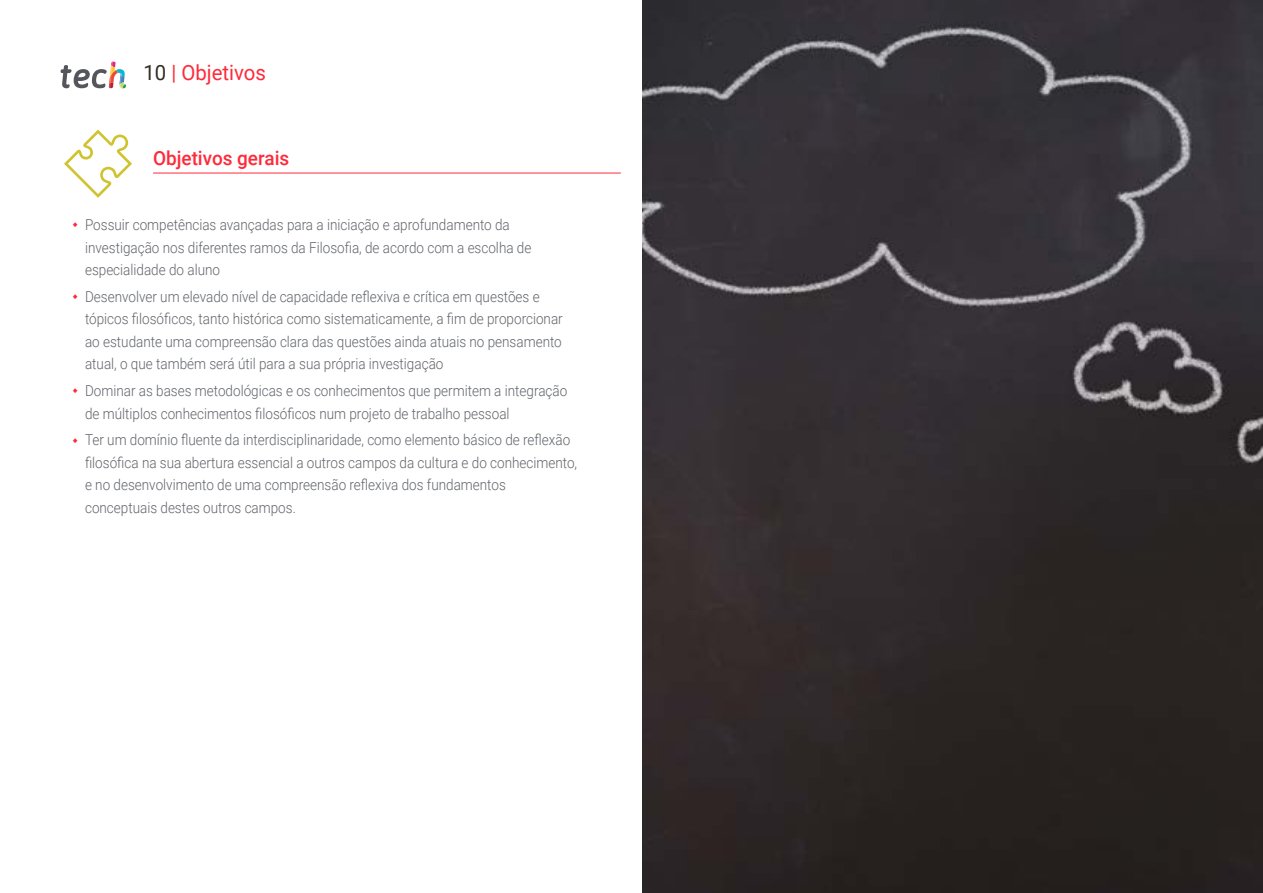
<style>
.page{position:relative;width:1263px;height:893px;background:#fff}
.page>*{position:absolute;margin:0;border:0;box-sizing:border-box;transform-origin:0 0}
.t1{font:21px "Roboto";color:#ff293a}
.t2{font:500 19.5px "Roboto";color:#ff293a}
.t3{font:300 15px/22.5px "Roboto";color:#61646a;scale:.9 1}
.s1{color:#312e20}
</style>
<div class="page">
<hr style="left:153px;top:173px;width:468px;height:1px;background:#ff293a">
<svg style="left:64px;top:130px;width:68px;height:68px"></svg>
<img style="left:642px;top:0;width:621px;height:893px">
<svg style="left:61px;top:62px;width:65px;height:27px"></svg>
<h1 class="t1" style="left:144px;top:57px;width:124px"><span class="s1">10</span> | Objetivos</h1>
<h2 class="t2" style="left:153px;top:144px;width:138px">Objetivos gerais</h2>
<p class="t3" style="left:85px;top:213px;width:497px">Possuir competências avançadas para a iniciação e aprofundamento da investigação nos diferentes ramos da Filosofia, de acordo com a escolha de especialidade do aluno</p>
<p class="t3" style="left:85px;top:285px;width:532px">Desenvolver um elevado nível de capacidade reflexiva e crítica em questões e tópicos filosóficos, tanto histórica como sistematicamente, a fim de proporcionar ao estudante uma compreensão clara das questões ainda atuais no pensamento atual, o que também será útil para a sua própria investigação</p>
<p class="t3" style="left:85px;top:379px;width:537px">Dominar as bases metodológicas e os conhecimentos que permitem a integração de múltiplos conhecimentos filosóficos num projeto de trabalho pessoal</p>
<p class="t3" style="left:85px;top:428px;width:548px">Ter um domínio fluente da interdisciplinaridade, como elemento básico de reflexão filosófica na sua abertura essencial a outros campos da cultura e do conhecimento, e no desenvolvimento de uma compreensão reflexiva dos fundamentos conceptuais destes outros campos.</p>
</div>
